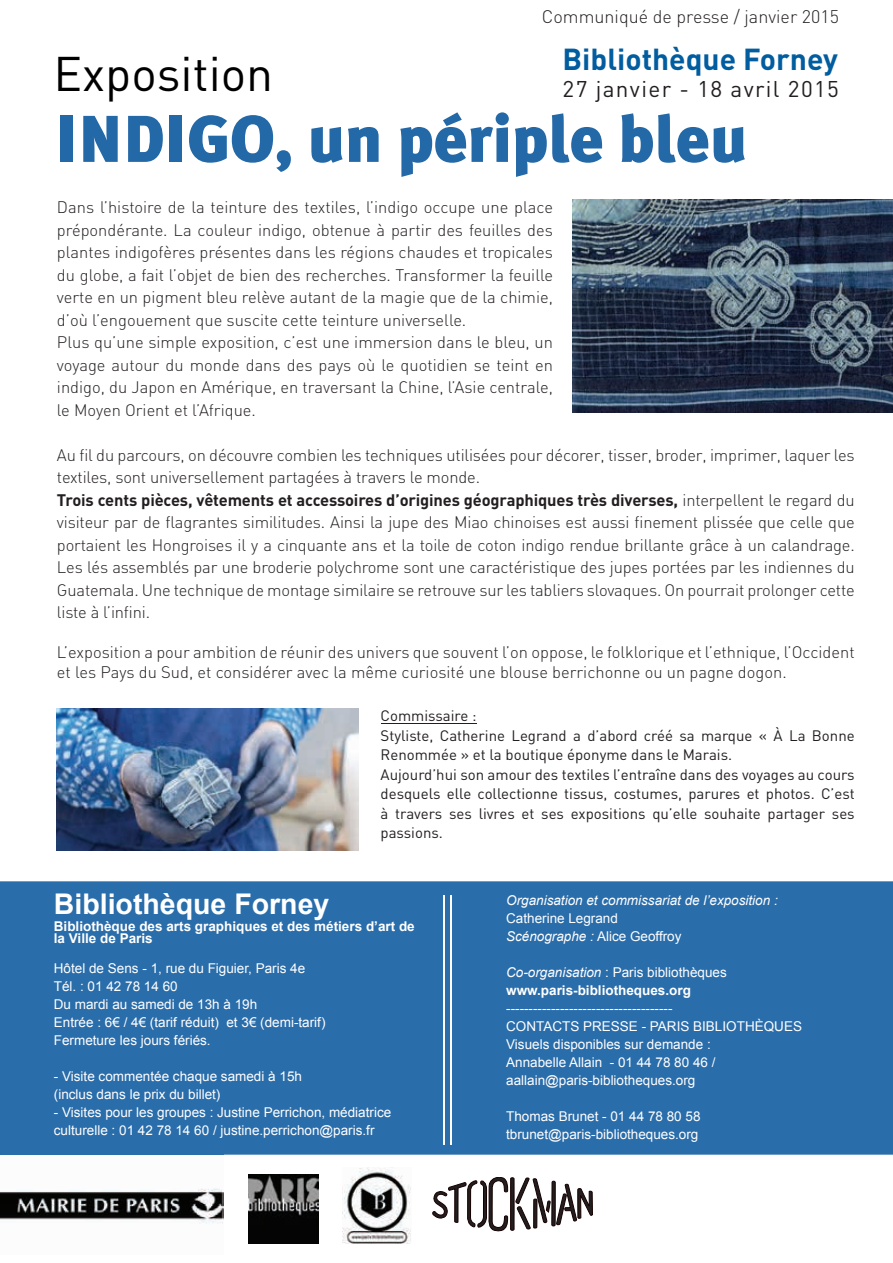
<style>
.page{position:relative;width:893px;height:1263px;background:#fff}
.page>*{position:absolute;margin:0;border:0;box-sizing:border-box;transform-origin:0 0}
.t1{font:900 66px "Meta Plus";color:#2368a7}
.t2{font:48px "DIN";color:#000}
.t3{font:700 30px "DIN";color:#015d9f}
.t4{font:700 28.5px "Arial";color:#fff}
.t5{font:22.5px "DIN";letter-spacing:.06em;color:#231f20}
.t6{font:300 18px "DIN";color:#231f20}
.t7{font:16.5px/22.5px "DIN Light Alternate";color:#231f20}
.t8{font:700 16.5px "DIN";letter-spacing:-.01em;color:#231f20}
.t9{font:15px/19.5px "DIN";color:#231f20}
.t10{font:13.5px/18px "Arial";color:#fff}
.t11{font:700 13.5px/12.6px "Arial";color:#fff}
.t12{font:italic 13.5px "Arial";color:#fff}
.s1{font-family:"DIN Light Alternate";font-weight:400}
.s2{font-style:italic}
.s3{font-weight:400;font-style:italic}
.s4{font-weight:400}
</style>
<div class="page">
<hr style="left:381px;top:723px;width:95px;height:1px;background:#231f20">
<img style="left:0;top:1188px;width:224px;height:36px">
<img style="left:343px;top:1167px;width:68px;height:76px">
<img style="left:249px;top:1174px;width:69px;height:69px">
<div style="left:0;top:881px;width:893px;height:274px;background:#2a6dab"></div>
<hr style="left:444px;top:895px;width:1px;height:250px;background:#fff">
<hr style="left:450px;top:895px;width:2px;height:250px;background:#fff">
<img style="left:57px;top:708px;width:302px;height:142px">
<img style="left:573px;top:200px;width:320px;height:212px">
<svg style="left:432px;top:1177px;width:161px;height:54px"></svg>
<p class="t6" style="left:542px;top:5px;width:299px">Communiqué de presse / janvier 2015</p>
<h3 class="t3" style="left:563px;top:39px;width:277px">Bibliothèque Forney</h3>
<h3 class="t5" style="left:563px;top:75px;width:278px">27 janvier - 18 avril 2015</h3>
<h2 class="t2" style="left:53px;top:44px;width:221px">Exposition</h2>
<h1 class="t1" style="left:56px;top:100px;width:693px">INDIGO, un périple bleu</h1>
<p class="t7" style="left:57px;top:196px;width:497px">Dans l’histoire de la teinture des textiles, l’indigo occupe une place prépondérante. La couleur indigo, obtenue à partir des feuilles des plantes indigofères présentes dans les régions chaudes et tropicales du globe, a fait l’objet de bien des recherches. Transformer la feuille verte en un pigment bleu relève autant de la magie que de la chimie, d’où l’engouement que suscite cette teinture universelle.<br>Plus qu’une simple exposition, c’est une immersion dans le bleu, un voyage autour du monde dans des pays où le quotidien se teint en indigo, du Japon en Amérique, en traversant la Chine, l’Asie centrale, le Moyen Orient et l’Afrique.</p>
<p class="t7" style="left:57px;top:443px;width:799px">Au fil du parcours, on découvre combien les techniques utilisées pour décorer, tisser, broder, imprimer, laquer les textiles, sont universellement partagées à travers le monde.</p>
<p class="t8" style="left:57px;top:489px;width:799px">Trois cents pièces, vêtements et accessoires d’origines géographiques très diverses, <span class="s1">interpellent le regard du</span></p>
<p class="t7" style="left:57px;top:511px;width:799px;text-align:justify">visiteur par de flagrantes similitudes. Ainsi la jupe des Miao chinoises est aussi finement plissée que celle que portaient les Hongroises il y a cinquante ans et la toile de coton indigo rendue brillante grâce à un calandrage.<br>Les lés assemblés par une broderie polychrome sont une caractéristique des jupes portées par les indiennes du Guatemala. Une technique de montage similaire se retrouve sur les tabliers slovaques. On pourrait prolonger cette liste à l’infini.</p>
<p class="t7" style="left:57px;top:642px;width:799px;line-height:19.8px">L’exposition a pour ambition de réunir des univers que souvent l’on oppose, le folklorique et l’ethnique, l’Occident et les Pays du Sud, et considérer avec la même curiosité une blouse berrichonne ou un pagne dogon.</p>
<p class="t9" style="left:381px;top:706px;width:476px">Commissaire :<br>Styliste, Catherine Legrand a d’abord créé sa marque « À La Bonne Renommée » et la boutique éponyme dans le Marais.<br>Aujourd’hui son amour des textiles l’entraîne dans des voyages au cours desquels elle collectionne tissus, costumes, parures et photos. C’est à travers ses livres et ses expositions qu’elle souhaite partager ses passions.</p>
<h3 class="t4" style="left:54px;top:885px;width:277px">Bibliothèque Forney</h3>
<p class="t11" style="left:54px;top:920px;width:362px">Bibliothèque des arts graphiques et des métiers d’art de la Ville de Paris</p>
<p class="t10" style="left:54px;top:960px;width:273px">Hôtel de Sens - 1, rue du Figuier, Paris 4e<br>Tél. : 01 42 78 14 60<br>Du mardi au samedi de 13h à 19h<br>Entrée : 6€ / 4€ (tarif réduit) et 3€ (demi-tarif)<br>Fermeture les jours fériés.</p>
<p class="t10" style="left:54px;top:1067px;width:250px">- Visite commentée chaque samedi à 15h (inclus dans le prix du billet)</p>
<p class="t10" style="left:54px;top:1103px;width:339px">- Visites pour les groupes : Justine Perrichon, médiatrice culturelle : 01 42 78 14 60 / justine.perrichon@paris.fr</p>
<p class="t12" style="left:506px;top:891px;width:273px">Organisation et commissariat de l’exposition :</p>
<p class="t10" style="left:506px;top:909px;width:177px">Catherine Legrand<br><span class="s2">Scénographe :</span> Alice Geoffroy</p>
<p class="t11" style="left:506px;top:963px;width:222px;line-height:18px"><span class="s3">Co-organisation</span> <span class="s4">: Paris bibliothèques </span>www.paris-bibliotheques.org</p>
<p class="t10" style="left:506px;top:999px;width:297px">-------------------------------------<br>CONTACTS PRESSE - PARIS BIBLIOTHÈQUES Visuels disponibles sur demande :<br>Annabelle Allain - 01 44 78 80 46 / aallain@paris-bibliotheques.org</p>
<p class="t10" style="left:506px;top:1107px;width:196px">Thomas Brunet - 01 44 78 80 58 tbrunet@paris-bibliotheques.org</p>
</div>
